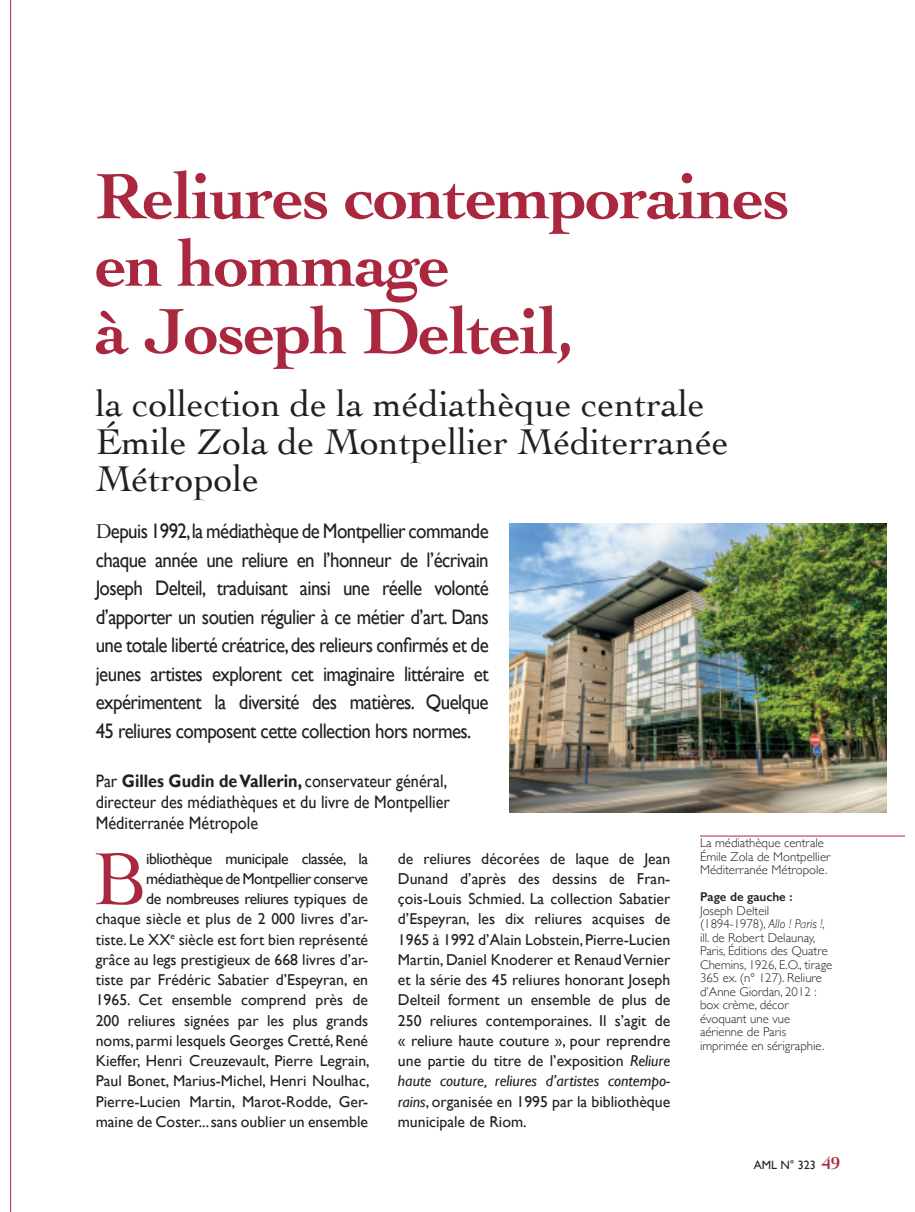
<style>
.page{position:relative;width:915px;height:1212px;background:#fff}
.page>*{position:absolute;margin:0;border:0;box-sizing:border-box;transform-origin:0 0}
.t1{font:77.7px "Cochin";color:#aa283f}
.t2{font:700 67.5px/67.5px "Cochin";letter-spacing:-.02em;color:#aa283f}
.t3{font:37.5px/37.5px "Cochin";color:#231f20}
.t4{font:21px/28.5px "Gill Sans";letter-spacing:-.03em;color:#231f20;text-align:justify;scale:.9 1}
.t5{font:18px/21px "Gill Sans";color:#231f20;scale:.9 1}
.t6{font:15.75px/20.2px "Gill Sans";color:#231f20;text-align:right}
.t7{font:300 12.75px/13.5px "Gill Sans";color:#231f20}
.t8{font:600 12.75px "Gill Sans";color:#231f20}
.t9{font:12px "Gill Sans";color:#231f20}
.s1{font-family:"Cochin"}
.s2{font-weight:700}
.s3{font-style:italic}
.s4{font-family:"Cochin";font-weight:700;font-size:18px;color:#aa283f}
</style>
<div class="page">
<img style="left:510px;top:523px;width:376px;height:290px">
<hr style="left:699px;top:836px;width:205px;height:1px;background:#aa283f">
<h2 class="t2" style="left:96px;top:162px;width:696px">Reliures contemporaines en hommage<br>à Joseph Delteil,</h2>
<h3 class="t3" style="left:96px;top:385px;width:634px">la collection de la médiathèque centrale<br>Émile Zola de Montpellier Méditerranée<br>Métropole</h3>
<p class="t4" style="left:96px;top:516px;width:438px"><span class="s1">D</span>epuis 1992,la médiathèque de Montpellier commande chaque année une reliure en l’honneur de l’écrivain Joseph Delteil, traduisant ainsi une réelle volonté d’apporter un soutien régulier à ce métier d’art. Dans une totale liberté créatrice, des relieurs confirmés et de jeunes artistes explorent cet imaginaire littéraire et expérimentent la diversité des matières. Quelque 45 reliures composent cette collection hors normes.</p>
<p class="t5" style="left:96px;top:770px;width:395px">Par <span class="s2">Gilles Gudin de Vallerin,</span> conservateur général, directeur des médiathèques et du livre de Montpellier<br>Méditerranée Métropole</p>
<p class="t7" style="left:699px;top:836px;width:132px">La médiathèque centrale<br>Émile Zola de Montpellier<br>Méditerranée Métropole.</p>
<p class="t8" style="left:699px;top:889px;width:94px">Page de gauche :</p>
<p class="t7" style="left:699px;top:903px;width:134px">Joseph Delteil (1894-1978), <span class="s3">Allo ! Paris !</span>, ill. de Robert Delaunay,<br>Paris, Éditions des Quatre<br>Chemins, 1926, E.O., tirage<br>365 ex. (n° 127). Reliure d’Anne Giordan, 2012 : box crème, décor évoquant une vue aérienne de Paris imprimée en sérigraphie.</p>
<p class="t6" style="left:96px;top:848px;width:275px">ibliothèque municipale classée, la médiathèque de Montpellier conserve<br>de nombreuses reliures typiques de<br>chaque siècle et plus de 2 000 livres d’ar&shy;tiste. Le XX<sup>e</sup> siècle est fort bien représenté grâce au legs prestigieux de 668 livres d’ar&shy;tiste par Frédéric Sabatier d’Espeyran, en 1965. Cet ensemble comprend près de 200 reliures signées par les plus grands noms, parmi lesquels Georges Cretté, René Kieffer, Henri Creuzevault, Pierre Legrain, Paul Bonet, Marius-Michel, Henri Noulhac, Pierre-Lucien Martin, Marot-Rodde, Ger&shy;maine de Coster... sans oublier un ensemble</p>
<p class="t6" style="left:398px;top:848px;width:274px;text-align:justify">de reliures décorées de laque de Jean Dunand d’après des dessins de Fran&shy;çois-Louis Schmied. La collection Sabatier d’Espeyran, les dix reliures acquises de 1965 à 1992 d’Alain Lobstein, Pierre-Lucien Martin, Daniel Knoderer et Renaud Vernier et la série des 45 reliures honorant Joseph Delteil forment un ensemble de plus de 250 reliures contemporaines. Il s’agit de « reliure haute couture », pour reprendre une partie du titre de l’exposition <span class="s3">Reliure haute couture, reliures d’artistes contempo&shy;rains</span>, organisée en 1995 par la bibliothèque municipale de Riom.</p>
<h1 class="t1" style="left:93px;top:834px;width:55px">B</h1>
<p class="t9" style="left:753px;top:1158px;width:88px">AML N° 323 <span class="s4">49</span></p>
</div>
